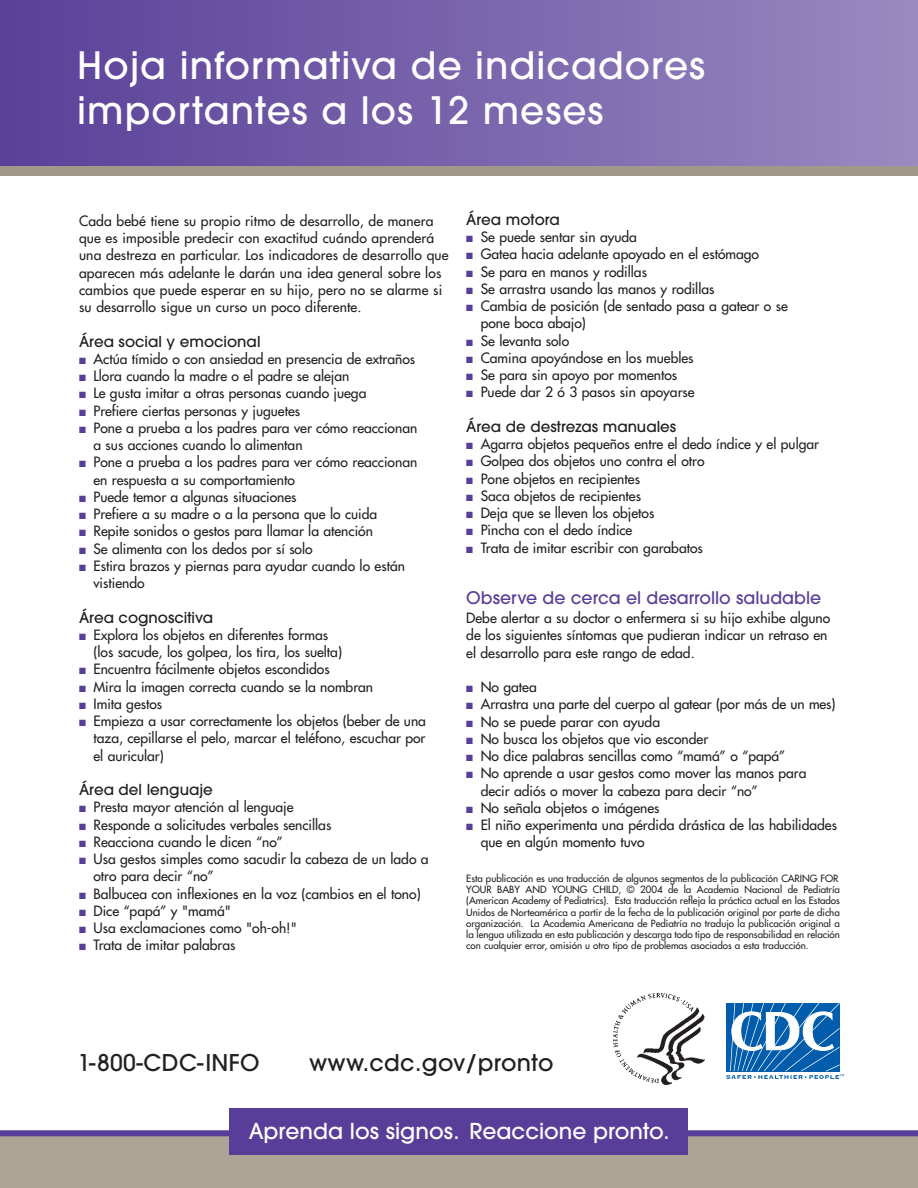
<style>
.page{position:relative;width:918px;height:1188px;background:#fff}
.page>*{position:absolute;margin:0;border:0;box-sizing:border-box;transform-origin:0 0}
.Figure_-_header{font:500 37.5px/45px "Avant Garde";letter-spacing:.03em;color:#fff}
.t1{font:500 22.95px "Avant Garde";letter-spacing:.015em;color:#231f20}
.Figure_-_footer{font:500 21.9px "Avant Garde";color:#fff}
.t2{font:500 17.25px "Avant Garde";color:#593e99}
.t3{font:500 15px "Avant Garde";color:#231f20}
.t4{font:13.8px/17.2px "Futura";color:#231f20}
.t5{font:9.75px/11.2px "Futura";color:#231f20}
.s1{color:#593e99}
</style>
<div class="page">
<div style="left:0;top:1134px;width:918px;height:54px;background:#ada496"></div>
<div style="left:0;top:0;width:918px;height:176px;background:#a1988a"></div>
<div style="left:0;top:0;width:918px;height:166px;background:linear-gradient(to right,#5a4098,#9889c0)"></div>
<img style="left:613px;top:993px;width:92px;height:92px">
<svg style="left:726px;top:1003px;width:118px;height:76px"></svg>
<div style="left:0;top:1130px;width:918px;height:6px;background:#593e99"></div>
<div style="left:230px;top:1108px;width:458px;height:47px;background:#593e99"></div>
<p class="Figure_-_header" style="left:77px;top:46px;width:629px">Hoja informativa de indicadores importantes a los 12 meses</p>
<p class="t4" style="left:79px;top:213px;width:371px">Cada bebé tiene su propio ritmo de desarrollo, de manera que es imposible predecir con exactitud cuándo aprenderá una destreza en particular. Los indicadores de desarrollo que aparecen más adelante le darán una idea general sobre los cambios que puede esperar en su hijo, pero no se alarme si su desarrollo sigue un curso un poco diferente.</p>
<p class="t3" style="left:79px;top:335px;width:183px">Área social y emocional</p>
<p class="t4" style="left:79px;top:351px;width:338px"><span class="s1">❋</span> Actúa tímido o con ansiedad en presencia de extraños</p>
<p class="t4" style="left:79px;top:368px;width:272px"><span class="s1">❋</span> Llora cuando la madre o el padre se alejan</p>
<p class="t4" style="left:79px;top:386px;width:289px"><span class="s1">❋</span> Le gusta imitar a otras personas cuando juega</p>
<p class="t4" style="left:79px;top:403px;width:223px"><span class="s1">❋</span> Prefiere ciertas personas y juguetes</p>
<p class="t4" style="left:93px;top:420px;width:325px;text-indent:-14px"><span class="s1">❋</span> Pone a prueba a los padres para ver cómo reaccionan a sus acciones cuando lo alimentan</p>
<p class="t4" style="left:93px;top:455px;width:325px;text-indent:-14px"><span class="s1">❋</span> Pone a prueba a los padres para ver cómo reaccionan en respuesta a su comportamiento</p>
<p class="t4" style="left:79px;top:489px;width:219px"><span class="s1">❋</span> Puede temor a algunas situaciones</p>
<p class="t4" style="left:79px;top:506px;width:300px"><span class="s1">❋</span> Prefiere a su madre o a la persona que lo cuida</p>
<p class="t4" style="left:79px;top:524px;width:295px"><span class="s1">❋</span> Repite sonidos o gestos para llamar la atención</p>
<p class="t4" style="left:79px;top:541px;width:235px"><span class="s1">❋</span> Se alimenta con los dedos por sí solo</p>
<p class="t4" style="left:93px;top:558px;width:313px;text-indent:-14px"><span class="s1">❋</span> Estira brazos y piernas para ayudar cuando lo están vistiendo</p>
<p class="t3" style="left:79px;top:611px;width:136px">Área cognoscitiva</p>
<p class="t4" style="left:93px;top:627px;width:250px;text-indent:-14px"><span class="s1">❋</span> Explora los objetos en diferentes formas (los sacude, los golpea, los tira, los suelta)</p>
<p class="t4" style="left:79px;top:662px;width:252px"><span class="s1">❋</span> Encuentra fácilmente objetos escondidos</p>
<p class="t4" style="left:79px;top:679px;width:296px"><span class="s1">❋</span> Mira la imagen correcta cuando se la nombran</p>
<p class="t4" style="left:79px;top:696px;width:85px"><span class="s1">❋</span> Imita gestos</p>
<p class="t4" style="left:93px;top:713px;width:334px;text-align:justify;text-indent:-14px"><span class="s1">❋</span> Empieza a usar correctamente los objetos (beber de una taza, cepillarse el pelo, marcar el teléfono, escuchar por el auricular)</p>
<p class="t3" style="left:79px;top:784px;width:135px">Área del lenguaje</p>
<p class="t4" style="left:79px;top:800px;width:216px"><span class="s1">❋</span> Presta mayor atención al lenguaje</p>
<p class="t4" style="left:79px;top:817px;width:254px"><span class="s1">❋</span> Responde a solicitudes verbales sencillas</p>
<p class="t4" style="left:79px;top:834px;width:205px"><span class="s1">❋</span> Reacciona cuando le dicen “no”</p>
<p class="t4" style="left:93px;top:851px;width:337px;text-indent:-14px"><span class="s1">❋</span> Usa gestos simples como sacudir la cabeza de un lado a otro para decir “no”</p>
<p class="t4" style="left:79px;top:886px;width:343px"><span class="s1">❋</span> Balbucea con inflexiones en la voz (cambios en el tono)</p>
<p class="t4" style="left:79px;top:903px;width:153px"><span class="s1">❋</span> Dice “papá” y "mamá"</p>
<p class="t4" style="left:79px;top:920px;width:219px"><span class="s1">❋</span> Usa exclamaciones como "oh-oh!"</p>
<p class="t4" style="left:79px;top:938px;width:158px"><span class="s1">❋</span> Trata de imitar palabras</p>
<p class="t3" style="left:466px;top:214px;width:95px">Área motora</p>
<p class="t4" style="left:466px;top:229px;width:172px"><span class="s1">❋</span> Se puede sentar sin ayuda</p>
<p class="t4" style="left:466px;top:247px;width:294px"><span class="s1">❋</span> Gatea hacia adelante apoyado en el estómago</p>
<p class="t4" style="left:466px;top:264px;width:182px"><span class="s1">❋</span> Se para en manos y rodillas</p>
<p class="t4" style="left:466px;top:281px;width:250px"><span class="s1">❋</span> Se arrastra usando las manos y rodillas</p>
<p class="t4" style="left:481px;top:298px;width:309px;text-indent:-14px"><span class="s1">❋</span> Cambia de posición (de sentado pasa a gatear o se pone boca abajo)</p>
<p class="t4" style="left:466px;top:333px;width:104px"><span class="s1">❋</span> Se levanta solo</p>
<p class="t4" style="left:466px;top:350px;width:229px"><span class="s1">❋</span> Camina apoyándose en los muebles</p>
<p class="t4" style="left:466px;top:367px;width:212px"><span class="s1">❋</span> Se para sin apoyo por momentos</p>
<p class="t4" style="left:466px;top:385px;width:230px"><span class="s1">❋</span> Puede dar 2 ó 3 pasos sin apoyarse</p>
<p class="t3" style="left:466px;top:421px;width:212px">Área de destrezas manuales</p>
<p class="t4" style="left:466px;top:436px;width:354px"><span class="s1">❋</span> Agarra objetos pequeños entre el dedo índice y el pulgar</p>
<p class="t4" style="left:466px;top:454px;width:240px"><span class="s1">❋</span> Golpea dos objetos uno contra el otro</p>
<p class="t4" style="left:466px;top:471px;width:175px"><span class="s1">❋</span> Pone objetos en recipientes</p>
<p class="t4" style="left:466px;top:488px;width:176px"><span class="s1">❋</span> Saca objetos de recipientes</p>
<p class="t4" style="left:466px;top:505px;width:190px"><span class="s1">❋</span> Deja que se lleven los objetos</p>
<p class="t4" style="left:466px;top:523px;width:168px"><span class="s1">❋</span> Pincha con el dedo índice</p>
<p class="t4" style="left:466px;top:540px;width:238px"><span class="s1">❋</span> Trata de imitar escribir con garabatos</p>
<h4 class="t2" style="left:466px;top:592px;width:357px">Observe de cerca el desarrollo saludable</h4>
<p class="t4" style="left:466px;top:610px;width:366px">Debe alertar a su doctor o enfermera si su hijo exhibe alguno de los siguientes síntomas que pudieran indicar un retraso en el desarrollo para este rango de edad.</p>
<p class="t4" style="left:466px;top:679px;width:72px"><span class="s1">❋</span> No gatea</p>
<p class="t4" style="left:466px;top:697px;width:371px"><span class="s1">❋</span> Arrastra una parte del cuerpo al gatear (por más de un mes)</p>
<p class="t4" style="left:466px;top:714px;width:195px"><span class="s1">❋</span> No se puede parar con ayuda</p>
<p class="t4" style="left:466px;top:731px;width:243px"><span class="s1">❋</span> No busca los objetos que vio esconder</p>
<p class="t4" style="left:466px;top:748px;width:321px"><span class="s1">❋</span> No dice palabras sencillas como “mamá” o “papá”</p>
<p class="t4" style="left:481px;top:766px;width:327px;text-indent:-14px"><span class="s1">❋</span> No aprende a usar gestos como mover las manos para decir adiós o mover la cabeza para decir “no”</p>
<p class="t4" style="left:466px;top:800px;width:195px"><span class="s1">❋</span> No señala objetos o imágenes</p>
<p class="t4" style="left:481px;top:817px;width:358px;text-indent:-14px"><span class="s1">❋</span> El niño experimenta una pérdida drástica de las habilidades que en algún momento tuvo</p>
<p class="t5" style="left:466px;top:873px;width:375px">Esta publicación es una traducción de algunos segmentos de la publicación CARING FOR YOUR BABY AND YOUNG CHILD, © 2004 de la Academia Nacional de Pediatría (American Academy of Pediatrics). Esta traducción refleja la práctica actual en los Estados Unidos de Norteamérica a partir de la fecha de la publicación original por parte de dicha organización. La Academia Americana de Pediatría no tradujo la publicación original a la lengua utilizada en esta publicación y descarga todo tipo de responsabilidad en relación con cualquier error, omisión u otro tipo de problemas asociados a esta traducción.</p>
<p class="t1" style="left:77px;top:1054px;width:184px">1-800-CDC-INFO</p>
<p class="t1" style="left:309px;top:1054px;width:246px">www.cdc.gov/pronto</p>
<p class="Figure_-_footer" style="left:249px;top:1123px;width:422px">Aprenda los signos. Reaccione pronto.</p>
</div>
